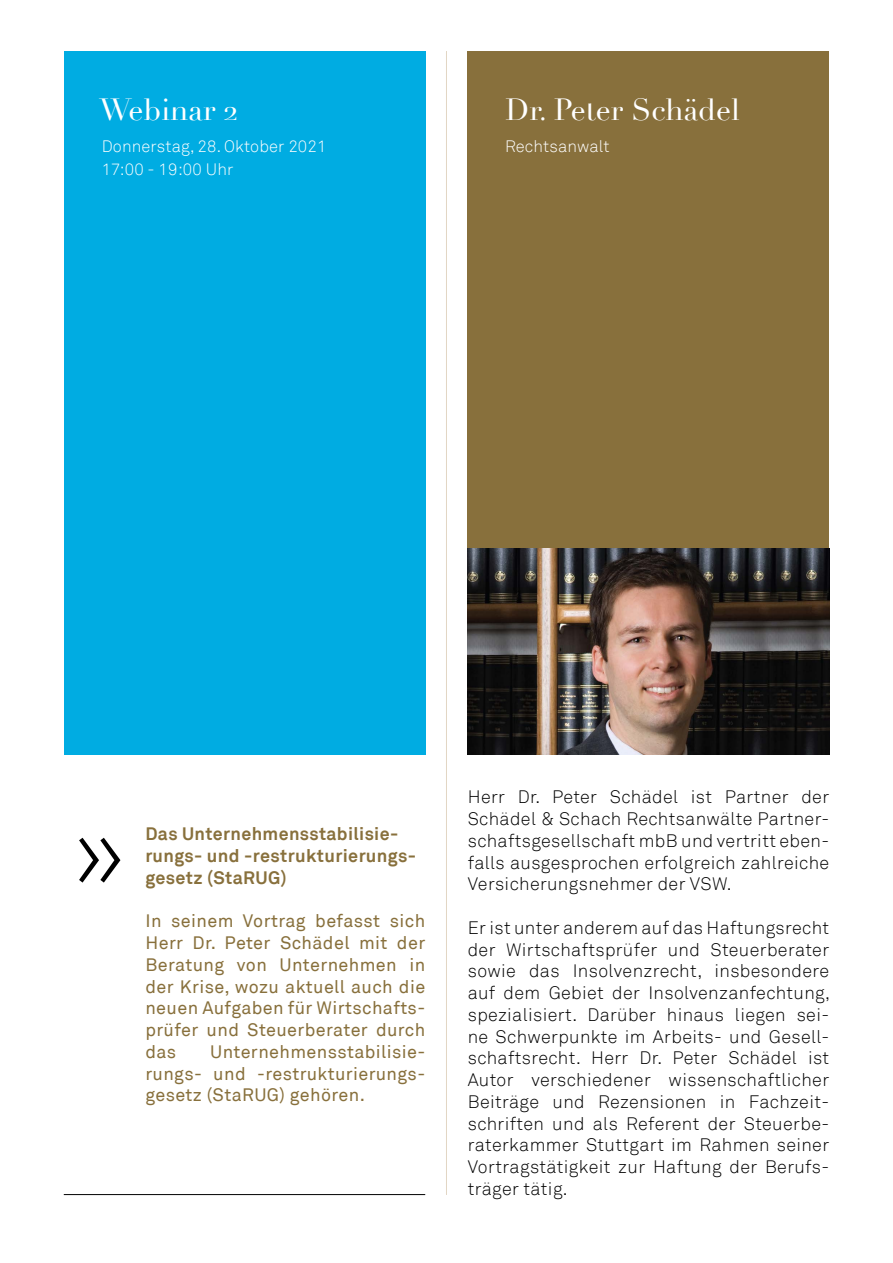
<style>
.page{position:relative;width:893px;height:1263px;background:#fff}
.page>*{position:absolute;margin:0;border:0;box-sizing:border-box;transform-origin:0 0}
.t1{font:30px "Didot";color:#fff}
.t2{font:300 18px/21.8px "Akkurat";letter-spacing:.02em;color:#000;text-align:justify}
.t3{font:18px/21.8px "Akkurat";letter-spacing:.02em;color:#88703c;text-align:justify}
.t4{font:700 18px/21.8px "Akkurat";letter-spacing:.02em;color:#88703c}
.t5{font:300 16.5px/23.1px "Akkurat";letter-spacing:.01em;color:#fff}
</style>
<div class="page">
<div style="left:64px;top:51px;width:361px;height:703px;background:#00ace2"></div>
<svg style="left:79px;top:838px;width:41px;height:44px"></svg>
<hr style="left:64px;top:1194px;width:361px;height:1px;background:#000">
<div style="left:468px;top:51px;width:361px;height:498px;background:#88703c"></div>
<hr style="left:446px;top:51px;width:1px;height:1144px;background:#e2d6c4">
<img style="left:468px;top:549px;width:361px;height:205px">
<h1 class="t1" style="left:99px;top:91px;width:140px">Webinar 2</h1>
<p class="t5" style="left:102px;top:135px;width:226px">Donnerstag, 28. Oktober 2021<br>17:00 - 19:00 Uhr</p>
<h1 class="t1" style="left:505px;top:91px;width:236px">Dr. Peter Schädel</h1>
<p class="t5" style="left:505px;top:135px;width:106px">Rechtsanwalt</p>
<p class="t4" style="left:145px;top:823px;width:272px">Das Unternehmensstabilisie&shy;rungs- und -restrukturierungs&shy;gesetz (StaRUG)</p>
<p class="t3" style="left:145px;top:911px;width:281px">In seinem Vortrag befasst sich Herr Dr. Peter Schädel mit der Beratung von Unternehmen in der Krise, wozu aktuell auch die neuen Aufgaben für Wirtschafts&shy;prüfer und Steuerberater durch das</p>
<p class="t3" style="left:145px;top:1041px;width:281px;text-indent:65px">Unternehmensstabilisie&shy;rungs- und -restrukturierungs&shy;gesetz (StaRUG) gehören.</p>
<p class="t2" style="left:468px;top:787px;width:363px">Herr Dr. Peter Schädel ist Partner der Schädel &amp; Schach Rechtsanwälte Partner&shy;schaftsgesellschaft mbB und vertritt eben&shy;falls ausgesprochen erfolgreich zahlreiche Versicherungsnehmer der VSW.</p>
<p class="t2" style="left:468px;top:917px;width:364px">Er ist unter anderem auf das Haftungsrecht der Wirtschaftsprüfer und Steuerberater sowie das Insolvenzrecht, insbesondere auf dem Gebiet der Insolvenzanfechtung, spezialisiert. Darüber hinaus liegen sei&shy;ne Schwerpunkte im Arbeits- und Gesell&shy;schaftsrecht. Herr Dr. Peter Schädel ist Autor verschiedener wissenschaftlicher Beiträge und Rezensionen in Fachzeit&shy;schriften und als Referent der Steuerbe&shy;raterkammer Stuttgart im Rahmen seiner Vortragstätigkeit zur Haftung der Berufs&shy;träger tätig.</p>
</div>
